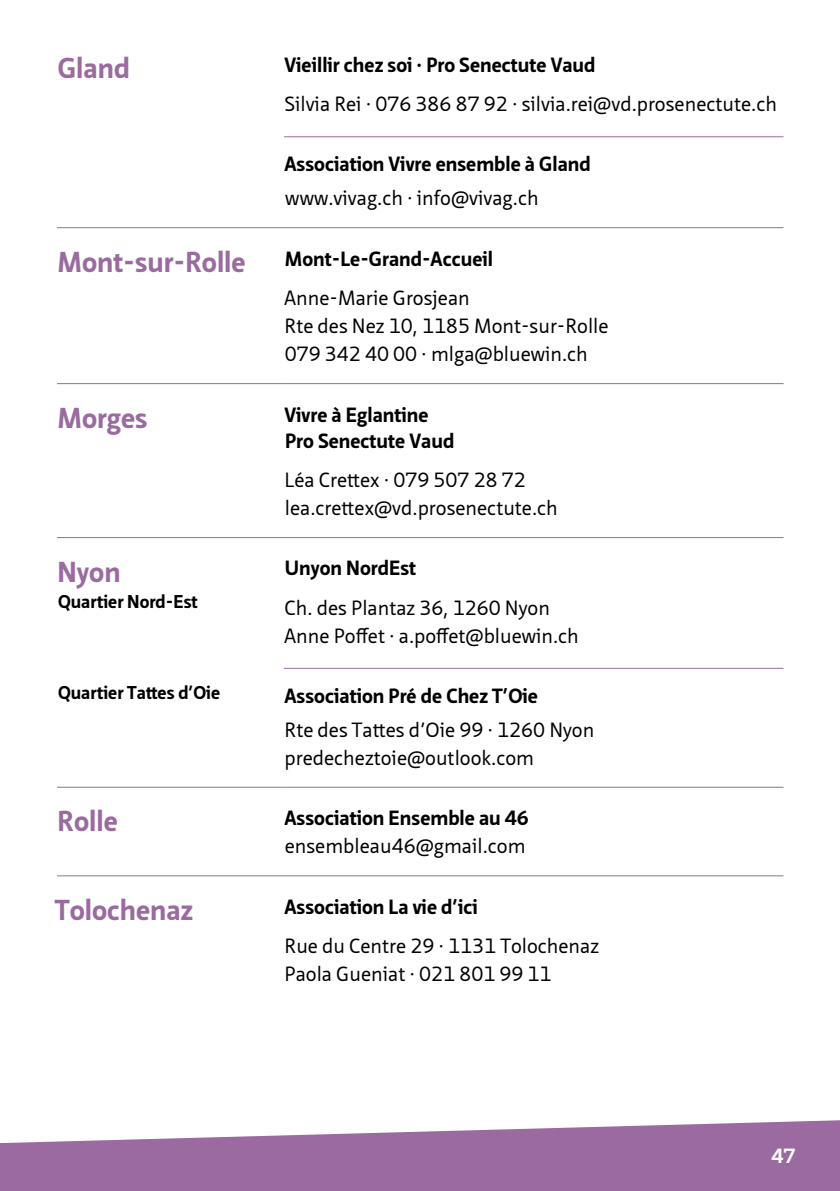
<style>
.page{position:relative;width:840px;height:1191px;background:#fff}
.page>*{position:absolute;margin:0;border:0;box-sizing:border-box;transform-origin:0 0}
.t1{font:700 28px "Neue Sans Pro";color:#9a6aa0}
.t2{font:20px/28px "Neue Sans Pro";color:#000}
.t3{font:700 20px/26px "Neue Sans Pro";color:#000}
.t4{font:700 20px "Neue Sans Pro";color:#fff}
.t5{font:700 18px "Neue Sans Pro";color:#000}
</style>
<div class="page">
<hr style="left:57px;top:383px;width:227px;height:1px;background:#9a6aa0">
<hr style="left:284px;top:383px;width:499px;height:1px;background:#9a6aa0">
<hr style="left:57px;top:537px;width:227px;height:1px;background:#9a6aa0">
<hr style="left:284px;top:537px;width:499px;height:1px;background:#9a6aa0">
<hr style="left:57px;top:786px;width:227px;height:1px;background:#9a6aa0">
<hr style="left:284px;top:786px;width:499px;height:1px;background:#9a6aa0">
<hr style="left:57px;top:227px;width:227px;height:1px;background:#9a6aa0">
<hr style="left:284px;top:227px;width:499px;height:1px;background:#9a6aa0">
<hr style="left:57px;top:875px;width:227px;height:1px;background:#9a6aa0">
<hr style="left:284px;top:875px;width:499px;height:1px;background:#9a6aa0">
<hr style="left:284px;top:136px;width:499px;height:1px;background:#9a6aa0">
<hr style="left:284px;top:668px;width:499px;height:1px;background:#9a6aa0">
<svg style="left:0;top:1120px;width:839px;height:71px;fill:#9a6aa0"></svg>
<h1 class="t1" style="left:58px;top:50px;width:74px">Gland</h1>
<p class="t3" style="left:284px;top:52px;width:312px">Vieillir chez soi · Pro Senectute Vaud</p>
<p class="t2" style="left:284px;top:90px;width:494px">Silvia Rei · 076 386 87 92 · silvia.rei@vd.prosenectute.ch</p>
<p class="t3" style="left:284px;top:151px;width:307px">Association Vivre ensemble à Gland</p>
<p class="t2" style="left:285px;top:184px;width:255px">www.vivag.ch · info@vivag.ch</p>
<h1 class="t1" style="left:57px;top:243px;width:190px">Mont-sur-Rolle</h1>
<p class="t3" style="left:285px;top:245px;width:209px">Mont-Le-Grand-Accueil</p>
<p class="t2" style="left:284px;top:283px;width:326px">Anne-Marie Grosjean<br>Rte des Nez 10, 1185 Mont-sur-Rolle<br>079 342 40 00 · mlga@bluewin.ch</p>
<h1 class="t1" style="left:57px;top:399px;width:92px">Morges</h1>
<p class="t3" style="left:284px;top:401px;width:171px">Vivre à Eglantine<br>Pro Senectute Vaud</p>
<p class="t2" style="left:284px;top:465px;width:275px">Léa Crettex · 079 507 28 72 lea.crettex@vd.prosenectute.ch</p>
<h1 class="t1" style="left:58px;top:553px;width:65px">Nyon</h1>
<p class="t5" style="left:58px;top:589px;width:141px">Quartier Nord-Est</p>
<p class="t5" style="left:58px;top:681px;width:164px">Quartier Tattes d’Oie</p>
<p class="t3" style="left:285px;top:555px;width:133px">Unyon NordEst</p>
<p class="t2" style="left:284px;top:593px;width:296px">Ch. des Plantaz 36, 1260 Nyon<br>Anne Poffet · a.poffet@bluewin.ch</p>
<p class="t3" style="left:284px;top:682px;width:255px">Association Pré de Chez T’Oie</p>
<p class="t2" style="left:284px;top:715px;width:311px">Rte des Tattes d’Oie 99 · 1260 Nyon predecheztoie@outlook.com</p>
<h1 class="t1" style="left:58px;top:803px;width:62px">Rolle</h1>
<p class="t3" style="left:284px;top:805px;width:246px">Association Ensemble au 46</p>
<p class="t2" style="left:284px;top:831px;width:242px">ensembleau46@gmail.com</p>
<h1 class="t1" style="left:55px;top:891px;width:140px">Tolochenaz</h1>
<p class="t3" style="left:284px;top:893px;width:195px">Association La vie d’ici</p>
<p class="t2" style="left:284px;top:931px;width:316px">Rue du Centre 29 · 1131 Tolochenaz<br>Paola Gueniat · 021 801 99 11</p>
<p class="t4" style="left:771px;top:1143px;width:25px">47</p>
</div>
